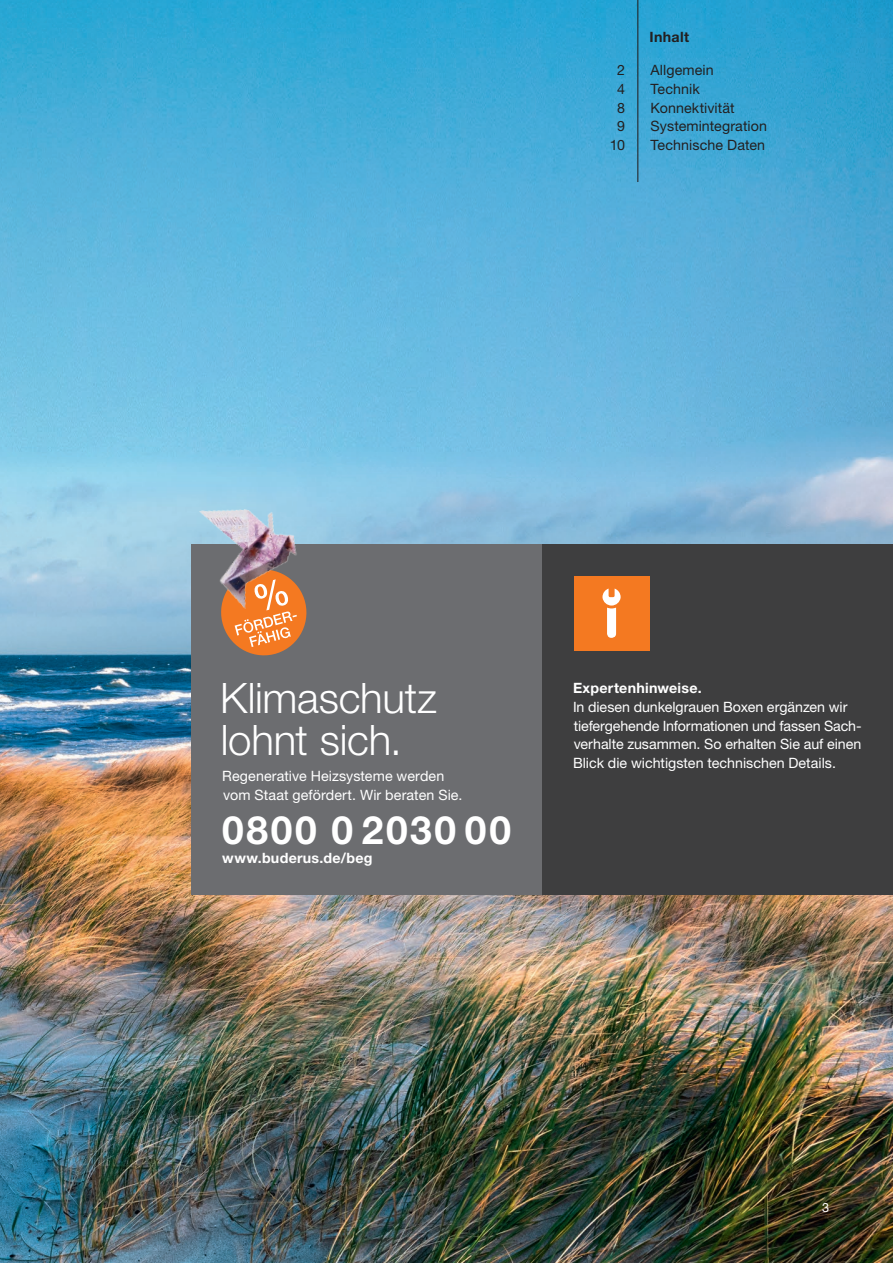
<style>
.page{position:relative;width:893px;height:1263px;background:#fff}
.page>*{position:absolute;margin:0;border:0;box-sizing:border-box;transform-origin:0 0}
.t1{font:300 42px/42px "Helvetica Neue LT Pro";letter-spacing:-.005em;color:#fff}
.t2{font:700 39px "Helvetica Neue LT Pro";letter-spacing:.065em;color:#fff}
.t3{font:14.25px/18.8px "Helvetica Neue LT Pro";color:#fff}
.t4{font:14.25px/18.8px "Helvetica Neue LT Pro";letter-spacing:.005em;color:#231f20}
.t5{font:700 14.25px "Helvetica Neue LT Pro";letter-spacing:.02em;color:#fff}
.t6{font:700 14.25px "Helvetica Neue LT Pro";letter-spacing:.02em;color:#231f20}
.t7{font:12.75px "Helvetica Neue LT Pro";color:#fff}
</style>
<div class="page">
<img style="left:0;top:0;width:893px;height:1263px">
<hr style="left:637px;top:0;width:1px;height:182px;background:#231f20">
<div style="left:191px;top:544px;width:351px;height:351px;background:#6c6d70"></div>
<div style="left:542px;top:544px;width:351px;height:351px;background:#3e3e3f"></div>
<div style="left:574px;top:576px;width:75px;height:75px;background:#f47921"></div>
<svg style="left:602px;top:588px;width:19px;height:50px"></svg>
<svg style="left:221px;top:614px;width:86px;height:42px"></svg>
<img style="left:191px;top:508px;width:116px;height:106px">
<p class="t4" style="left:610px;top:60px;width:17px;text-align:center">2<br>4<br>8<br>9<br>10</p>
<p class="t6" style="left:649px;top:28px;width:41px">Inhalt</p>
<p class="t4" style="left:650px;top:60px;width:118px">Allgemein<br>Technik<br>Konnektivität<br>Systemintegration<br>Technische Daten</p>
<h1 class="t1" style="left:220px;top:676px;width:218px">Klimaschutz lohnt sich.</h1>
<p class="t3" style="left:222px;top:766px;width:242px">Regenerative Heizsysteme werden vom Staat gefördert. Wir beraten Sie.</p>
<h2 class="t2" style="left:222px;top:805px;width:290px">0800 0 2030 00</h2>
<p class="t5" style="left:222px;top:848px;width:152px">www.buderus.de/beg</p>
<p class="t5" style="left:573px;top:679px;width:130px">Expertenhinweise.</p>
<p class="t3" style="left:573px;top:697px;width:290px">In diesen dunkelgrauen Boxen ergänzen wir tiefergehende Informationen und fassen Sach&shy;verhalte zusammen. So erhalten Sie auf einen Blick die wichtigsten technischen Details.</p>
<p class="t7" style="left:822px;top:1199px;width:9px">3</p>
</div>
